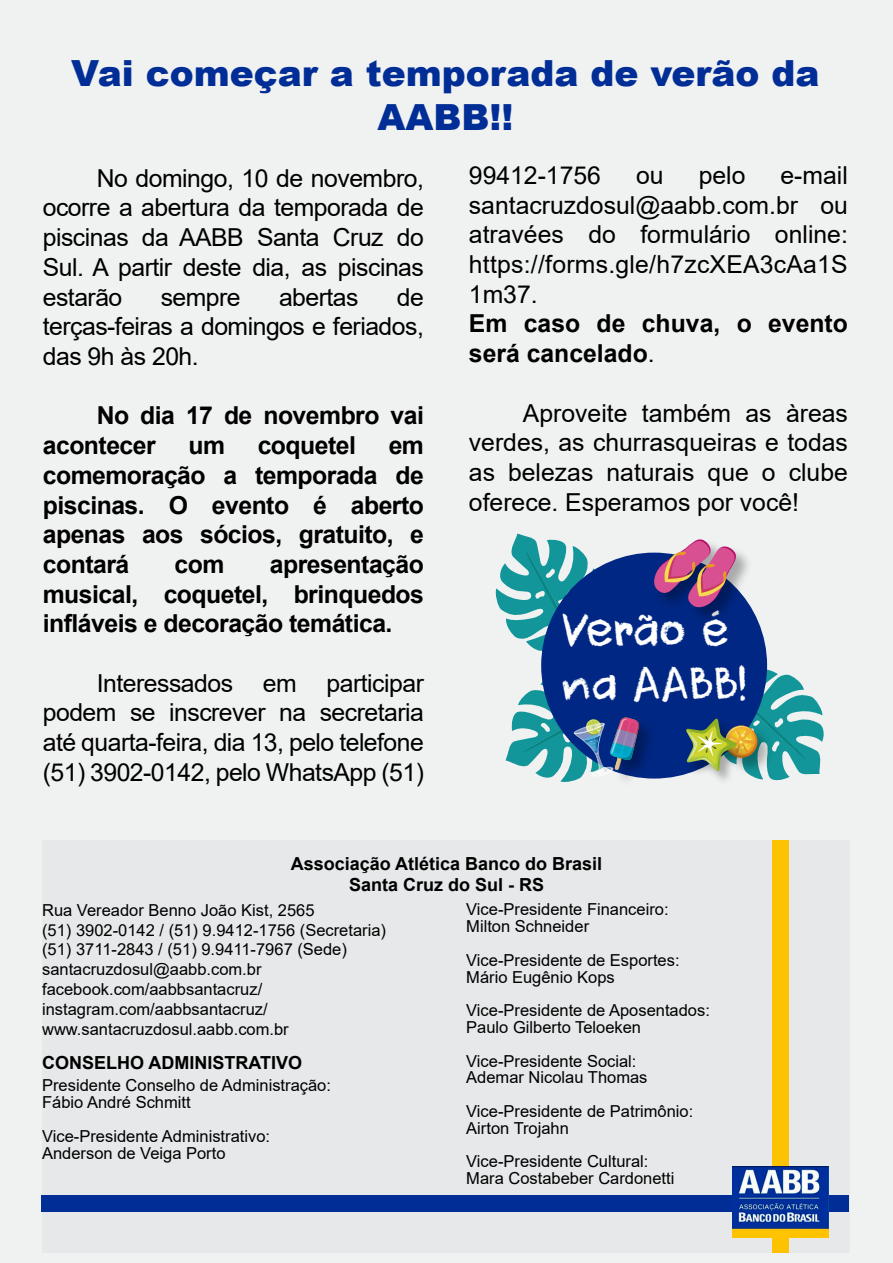
<style>
.page{position:relative;width:893px;height:1263px;background:#f0f1f1}
.page>*{position:absolute;margin:0;border:0;box-sizing:border-box;transform-origin:0 0}
.t1{font:44.85px/53.8px "DK Cool Crayon";color:#fff}
.t2{font:900 36px/43.2px "Arial";color:#002d96;text-align:center}
.t3{font:24.75px/29.7px "Arial";letter-spacing:-.02em;color:#000;text-align:justify}
.t4{font:700 24.75px/29.7px "Arial";letter-spacing:-.02em;color:#000;text-align:justify}
.t5{font:700 24.75px/29.7px "Arial";color:#000}
.t6{font:24.75px "Arial";color:#000}
.t7{font:700 18px/21.6px "Arial";color:#000;text-align:center}
.t8{font:16.5px/16.8px "Arial";color:#000}
.s1{font-weight:400}
</style>
<div class="page">
<div style="left:43px;top:840px;width:807px;height:413px;background:#e6e8e9"></div>
<div style="left:773px;top:840px;width:16px;height:413px;background:#ffc200"></div>
<div style="left:41px;top:1195px;width:808px;height:17px;background:#002d96"></div>
<img style="left:733px;top:1166px;width:96px;height:71px">
<svg style="left:495px;top:533px;width:116px;height:122px"></svg>
<div style="left:541px;top:553px;width:226px;height:225px;background:#002783;border-radius:50%"></div>
<svg style="left:685px;top:663px;width:139px;height:118px"></svg>
<img style="left:650px;top:552px;width:106px;height:66px">
<svg style="left:652px;top:539px;width:86px;height:70px"></svg>
<img style="left:640px;top:725px;width:24px;height:54px">
<svg style="left:506px;top:666px;width:134px;height:116px"></svg>
<h2 class="t2" style="left:71px;top:51px;width:750px">Vai começar a temporada de verão da<br>AABB!!</h2>
<h3 class="t3" style="left:43px;top:163px;width:383px;text-indent:54px">No domingo, 10 de novembro, ocorre a abertura da temporada de piscinas da AABB Santa Cruz do Sul. A partir deste dia, as piscinas estarão</h3>
<h3 class="t3" style="left:43px;top:282px;width:383px;text-indent:354px">de terças-feiras a domingos e feriados, das 9h às 20h.</h3>
<h3 class="t3" style="left:161px;top:282px;width:82px">sempre</h3>
<h3 class="t3" style="left:279px;top:282px;width:81px">abertas</h3>
<h3 class="t4" style="left:43px;top:401px;width:383px;text-indent:54px">No dia 17 de novembro vai acontecer</h3>
<h3 class="t4" style="left:188px;top:431px;width:38px">um</h3>
<h3 class="t4" style="left:258px;top:431px;width:100px">coquetel</h3>
<h3 class="t4" style="left:43px;top:431px;width:383px;text-indent:346px">em comemoração a temporada de piscinas. O evento é aberto apenas aos sócios, gratuito, e contará</h3>
<h3 class="t4" style="left:43px;top:550px;width:383px;text-indent:227px">apresentação musical, coquetel, brinquedos infláveis e decoração temática.</h3>
<h3 class="t3" style="left:43px;top:668px;width:383px;text-indent:54px">Interessados em participar podem se inscrever na secretaria até quarta-feira, dia 13, pelo telefone (51) 3902-0142, pelo WhatsApp (51)</h3>
<h3 class="t4" style="left:175px;top:550px;width:51px">com</h3>
<h3 class="t6" style="left:469px;top:158px;width:134px">99412-1756</h3>
<h3 class="t3" style="left:636px;top:160px;width:29px">ou</h3>
<h3 class="t3" style="left:699px;top:160px;width:48px">pelo</h3>
<h3 class="t3" style="left:469px;top:160px;width:380px;text-indent:312px">e-mail santacruzdosul@aabb.com.br ou atravées do formulário online: https://forms.gle/h7zcXEA3cAa1S 1m37.</h3>
<h3 class="t5" style="left:469px;top:309px;width:381px">Em caso de chuva, o evento será cancelado<span class="s1">.</span></h3>
<h3 class="t3" style="left:469px;top:398px;width:380px;text-indent:54px">Aproveite também as àreas verdes, as churrasqueiras e todas as belezas naturais que o clube oferece. Esperamos por você!</h3>
<h1 class="t1" style="left:562px;top:604px;width:187px">Verão é na AABB!</h1>
<p class="t7" style="left:291px;top:852px;width:313px">Associação Atlética Banco do Brasil<br>Santa Cruz do Sul - RS</p>
<p class="t8" style="left:42px;top:900px;width:345px;line-height:19.8px">Rua Vereador Benno João Kist, 2565<br>(51) 3902-0142 / (51) 9.9412-1756 (Secretaria) (51) 3711-2843 / (51) 9.9411-7967 (Sede) santacruzdosul@aabb.com.br facebook.com/aabbsantacruz/ instagram.com/aabbsantacruz/ www.santacruzdosul.aabb.com.br</p>
<p class="t7" style="left:42px;top:1052px;width:262px">CONSELHO ADMINISTRATIVO</p>
<p class="t8" style="left:42px;top:1077px;width:290px">Presidente Conselho de Administração:<br>Fábio André Schmitt</p>
<p class="t8" style="left:42px;top:1127px;width:230px">Vice-Presidente Administrativo:<br>Anderson de Veiga Porto</p>
<p class="t8" style="left:466px;top:901px;width:204px">Vice-Presidente Financeiro:<br>Milton Schneider</p>
<p class="t8" style="left:466px;top:951px;width:215px">Vice-Presidente de Esportes:<br>Mário Eugênio Kops</p>
<p class="t8" style="left:466px;top:1002px;width:245px">Vice-Presidente de Aposentados:<br>Paulo Gilberto Teloeken</p>
<p class="t8" style="left:466px;top:1052px;width:183px">Vice-Presidente Social:<br>Ademar Nicolau Thomas</p>
<p class="t8" style="left:466px;top:1103px;width:229px">Vice-Presidente de Patrimônio:<br>Airton Trojahn</p>
<p class="t8" style="left:466px;top:1153px;width:210px">Vice-Presidente Cultural:<br>Mara Costabeber Cardonetti</p>
</div>
